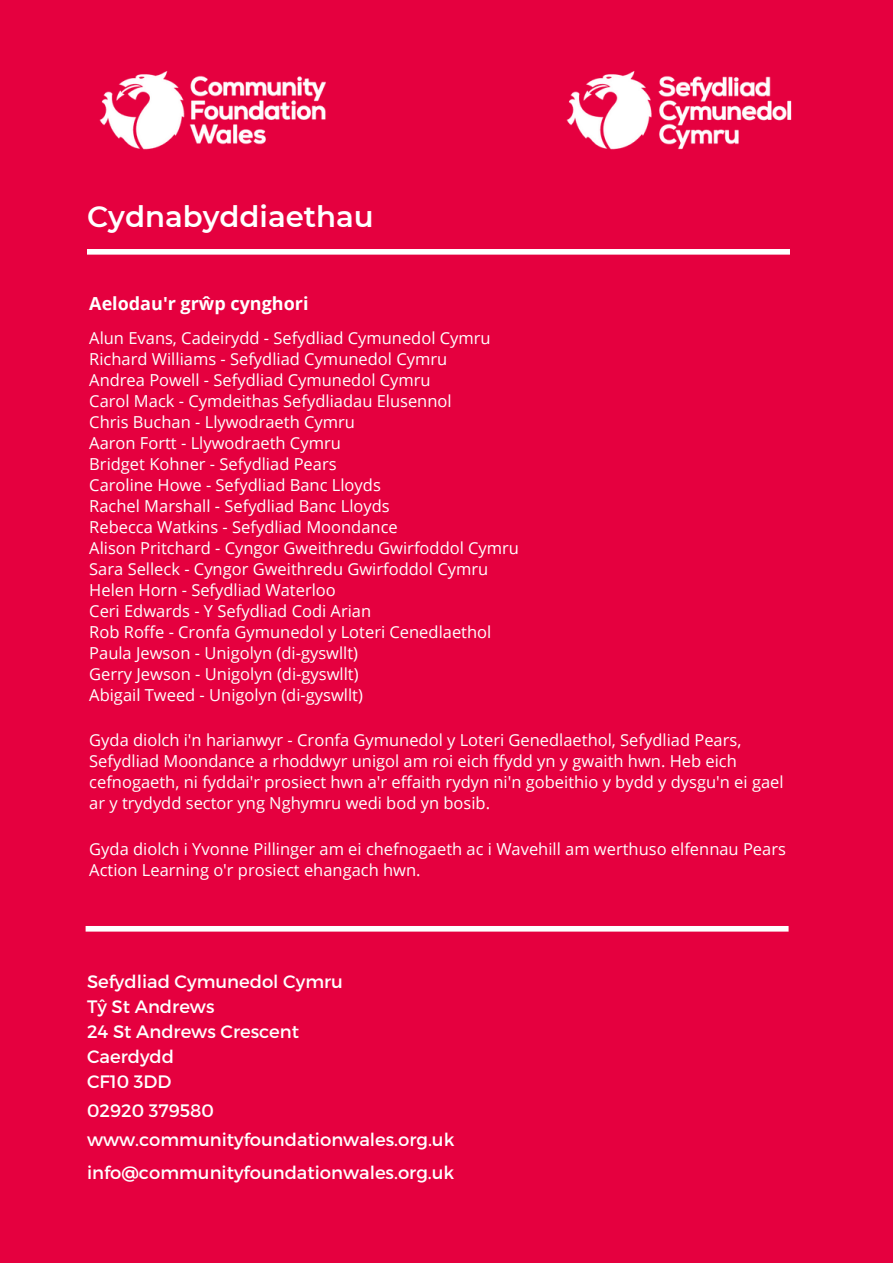
<style>
.page{position:relative;width:893px;height:1264px;background:#fff}
.page>*{position:absolute;margin:0;border:0;box-sizing:border-box;transform-origin:0 0}
.t1{font:600 29.1px "Montserrat";color:#fff}
.t2{font:18px/25px "Montserrat";color:#fff}
.t3{font:700 18px "Open Sans";color:#fff}
.t4{font:16.5px/21px "Open Sans";color:#fff}
</style>
<div class="page">
<div style="left:0;top:0;width:892px;height:1262px;background:#e5003f"></div>
<div style="left:87px;top:249px;width:702px;height:6px;background:#fff"></div>
<div style="left:86px;top:926px;width:702px;height:5px;background:#fff"></div>
<img style="left:99px;top:71px;width:227px;height:79px">
<img style="left:566px;top:71px;width:226px;height:79px">
<h1 class="t1" style="left:87px;top:199px;width:288px">Cydnabyddiaethau</h1>
<p class="t3" style="left:89px;top:291px;width:221px">Aelodau'r grŵp cynghori</p>
<p class="t4" style="left:89px;top:327px;width:431px">Alun Evans, Cadeirydd - Sefydliad Cymunedol Cymru Richard Williams - Sefydliad Cymunedol Cymru<br>Andrea Powell - Sefydliad Cymunedol Cymru<br>Carol Mack - Cymdeithas Sefydliadau Elusennol<br>Chris Buchan - Llywodraeth Cymru<br>Aaron Fortt - Llywodraeth Cymru<br>Bridget Kohner - Sefydliad Pears<br>Caroline Howe - Sefydliad Banc Lloyds<br>Rachel Marshall - Sefydliad Banc Lloyds<br>Rebecca Watkins - Sefydliad Moondance<br>Alison Pritchard - Cyngor Gweithredu Gwirfoddol Cymru Sara Selleck - Cyngor Gweithredu Gwirfoddol Cymru Helen Horn - Sefydliad Waterloo<br>Ceri Edwards - Y Sefydliad Codi Arian<br>Rob Roffe - Cronfa Gymunedol y Loteri Cenedlaethol Paula Jewson - Unigolyn (di-gyswllt)<br>Gerry Jewson - Unigolyn (di-gyswllt)<br>Abigail Tweed - Unigolyn (di-gyswllt)</p>
<p class="t4" style="left:89px;top:729px;width:695px">Gyda diolch i'n harianwyr - Cronfa Gymunedol y Loteri Genedlaethol, Sefydliad Pears, Sefydliad Moondance a rhoddwyr unigol am roi eich ffydd yn y gwaith hwn. Heb eich cefnogaeth, ni fyddai'r prosiect hwn a'r effaith rydyn ni'n gobeithio y bydd y dysgu'n ei gael ar y trydydd sector yng Nghymru wedi bod yn bosib.</p>
<p class="t4" style="left:89px;top:837px;width:698px">Gyda diolch i Yvonne Pillinger am ei chefnogaeth ac i Wavehill am werthuso elfennau Pears<br>Action Learning o'r prosiect ehangach hwn.</p>
<p class="t2" style="left:87px;top:967px;width:257px">Sefydliad Cymunedol Cymru<br>Tŷ St Andrews<br>24 St Andrews Crescent<br>Caerdydd<br>CF10 3DD</p>
<p class="t2" style="left:87px;top:1094px;width:369px;line-height:29.4px">02920 379580 www.communityfoundationwales.org.uk</p>
<p class="t2" style="left:87px;top:1159px;width:369px">info@communityfoundationwales.org.uk</p>
</div>
